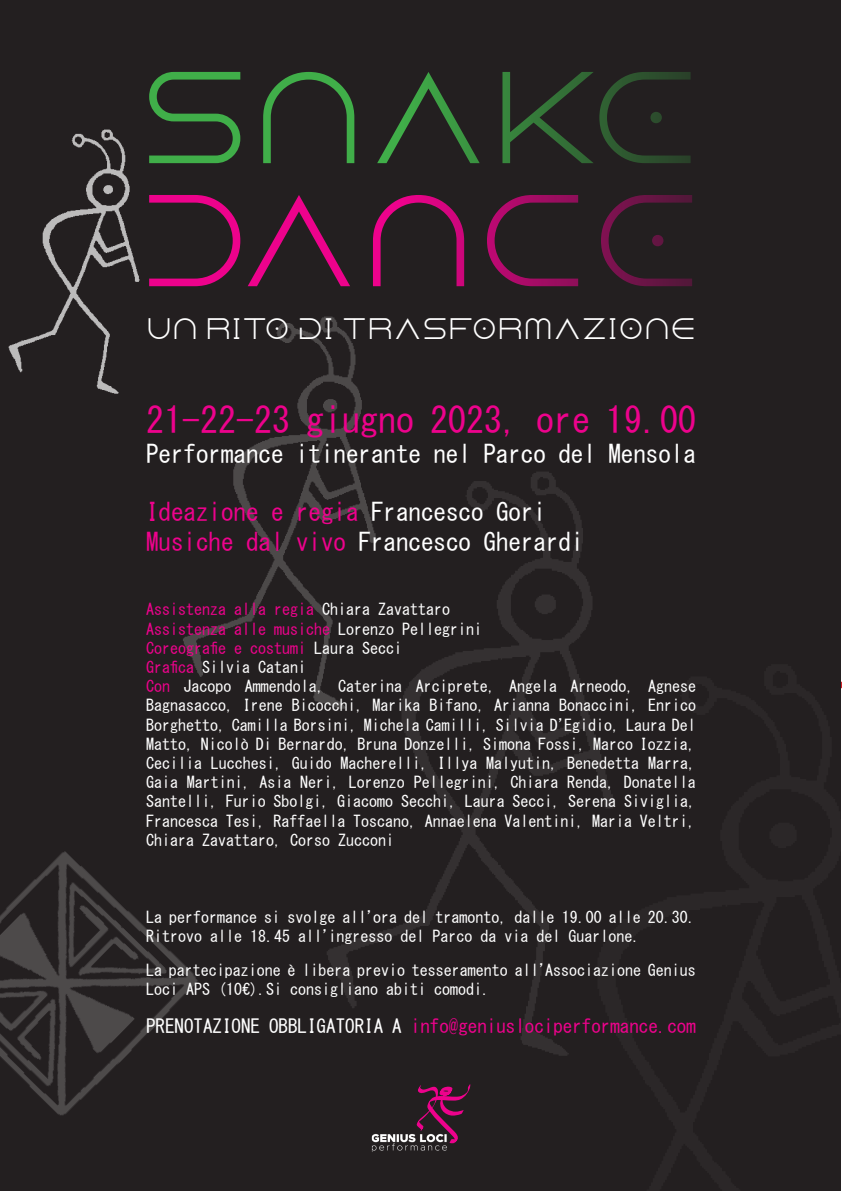
<style>
.page{position:relative;width:842px;height:1191px;background:#fff}
.page>*{position:absolute;margin:0;border:0;box-sizing:border-box;transform-origin:0 0}
.t1{font:114px "Dune Rise";color:#40ae49}
.t2{font:114px "Dune Rise";color:#ed028c}
.t3{font:36px "MS Gothic";color:#ed028c}
.t4{font:26px "Dune Rise";color:#fff}
.t5{font:25px/30px "MS Gothic";color:#fff}
.t6{font:19px "MS Gothic";color:#ed028c}
.t7{font:16px/19.2px "MS Gothic";color:#fff}
.s1{color:#ed028c}
.s2{color:#fff}
</style>
<div class="page">
<div style="left:0;top:0;width:841px;height:1190px;background:#231f20"></div>
<img style="left:8px;top:129px;width:132px;height:265px">
<img style="left:183px;top:316px;width:179px;height:361px">
<img style="left:311px;top:427px;width:281px;height:581px">
<img style="left:481px;top:638px;width:361px;height:553px">
<img style="left:0;top:851px;width:198px;height:265px">
<img style="left:372px;top:1124px;width:82px;height:28px">
<svg style="left:417px;top:1084px;width:54px;height:59px"></svg>
<h1 class="t1" style="left:138px;top:57px;width:566px">SNAKE</h1>
<h1 class="t2" style="left:138px;top:180px;width:567px">DANCE</h1>
<h3 class="t4" style="left:146px;top:314px;width:551px">UN RITO DI TRASFORMAZIONE</h3>
<h2 class="t3" style="left:146px;top:402px;width:551px">21-22-23 giugno 2023, ore 19.00</h2>
<h3 class="t5" style="left:146px;top:438px;width:551px">Performance itinerante nel Parco del Mensola</h3>
<h3 class="t5" style="left:146px;top:497px;width:439px"><span class="s1">Ideazione e regia</span> Francesco Gori<br><span class="s1">Musiche dal vivo</span> Francesco Gherardi</h3>
<p class="t7" style="left:146px;top:600px;width:551px"><span class="s1">Assistenza alla regia</span> Chiara Zavattaro<br><span class="s1">Assistenza alle musiche</span> Lorenzo Pellegrini<br><span class="s1">Coreografie e costumi</span> Laura Secci<br><span class="s1">Grafica</span> Silvia Catani<br><span class="s1">Con</span> Jacopo Ammendola, Caterina Arciprete, Angela Arneodo, Agnese Bagnasacco, Irene Bicocchi, Marika Bifano, Arianna Bonaccini, Enrico Borghetto, Camilla Borsini, Michela Camilli, Silvia D’Egidio, Laura Del Matto, Nicolò Di Bernardo, Bruna Donzelli, Simona Fossi, Marco Iozzia, Cecilia Lucchesi, Guido Macherelli, Illya Malyutin, Benedetta Marra, Gaia Martini, Asia Neri, Lorenzo Pellegrini, Chiara Renda, Donatella Santelli, Furio Sbolgi, Giacomo Secchi, Laura Secci, Serena Siviglia, Francesca Tesi, Raffaella Toscano, Annaelena Valentini, Maria Veltri, Chiara Zavattaro, Corso Zucconi</p>
<p class="t7" style="left:146px;top:907px;width:551px">La performance si svolge all’ora del tramonto, dalle 19.00 alle 20.30.<br>Ritrovo alle 18.45 all’ingresso del Parco da via del Guarlone.</p>
<p class="t7" style="left:146px;top:960px;width:551px">La partecipazione è libera previo tesseramento all’Associazione Genius<br>Loci APS (10€).Si consigliano abiti comodi.</p>
<p class="t6" style="left:146px;top:1017px;width:551px"><span class="s2">PRENOTAZIONE OBBLIGATORIA A</span> info@geniuslociperformance.com</p>
</div>
